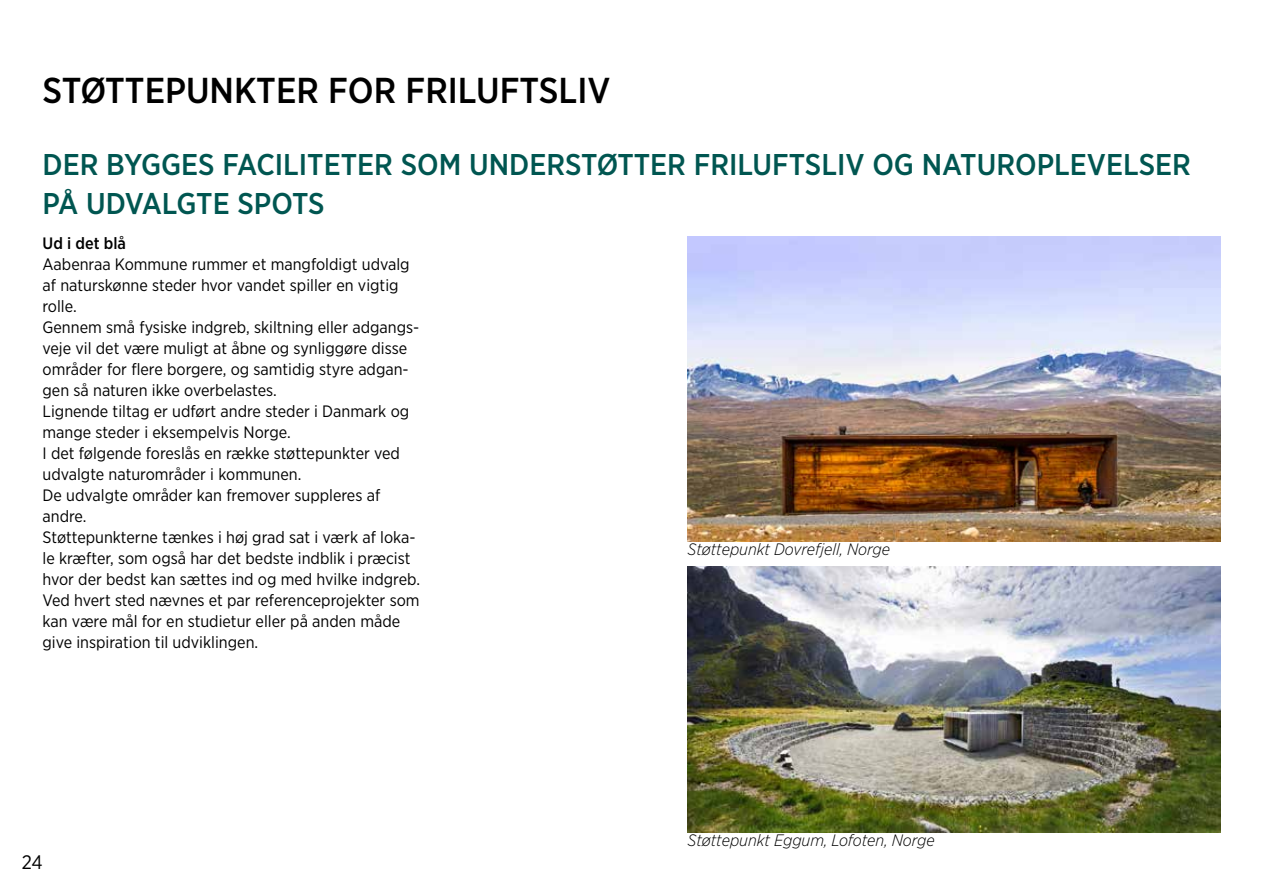
<style>
.page{position:relative;width:1263px;height:893px;background:#fff}
.page>*{position:absolute;margin:0;border:0;box-sizing:border-box;transform-origin:0 0}
.t1{font:500 36px "Gotham Narrow";color:#000}
.t2{font:500 30px/39px "Gotham Narrow";color:#005651}
.t3{font:19.5px "Gotham Narrow";color:#000}
.t4{font:16.5px/21px "Gotham Narrow";color:#000}
.t5{font:italic 300 16.5px "Gotham Narrow";color:#000}
.t6{font:500 16.5px "Gotham Narrow";color:#000}
</style>
<div class="page">
<img style="left:687px;top:566px;width:533px;height:267px">
<img style="left:687px;top:236px;width:533px;height:306px">
<h1 class="t1" style="left:43px;top:67px;width:569px">STØTTEPUNKTER FOR FRILUFTSLIV</h1>
<h2 class="t2" style="left:43px;top:145px;width:1150px">DER BYGGES FACILITETER SOM UNDERSTØTTER FRILUFTSLIV OG NATUROPLEVELSER<br>PÅ UDVALGTE SPOTS</h2>
<p class="t6" style="left:43px;top:232px;width:85px">Ud i det blå</p>
<p class="t4" style="left:43px;top:253px;width:379px">Aabenraa Kommune rummer et mangfoldigt udvalg af naturskønne steder hvor vandet spiller en vigtig rolle.<br>Gennem små fysiske indgreb, skiltning eller adgangs&shy;veje vil det være muligt at åbne og synliggøre disse områder for flere borgere, og samtidig styre adgan&shy;gen så naturen ikke overbelastes.<br>Lignende tiltag er udført andre steder i Danmark og mange steder i eksempelvis Norge.<br>I det følgende foreslås en række støttepunkter ved udvalgte naturområder i kommunen.<br>De udvalgte områder kan fremover suppleres af andre.<br>Støttepunkterne tænkes i høj grad sat i værk af loka&shy;le kræfter, som også har det bedste indblik i præcist hvor der bedst kan sættes ind og med hvilke indgreb.<br>Ved hvert sted nævnes et par referenceprojekter som kan være mål for en studietur eller på anden måde give inspiration til udviklingen.</p>
<p class="t5" style="left:687px;top:539px;width:204px">Støttepunkt Dovrefjell, Norge</p>
<p class="t3" style="left:22px;top:850px;width:22px">24</p>
<p class="t5" style="left:687px;top:830px;width:249px">Støttepunkt Eggum, Lofoten, Norge</p>
</div>
